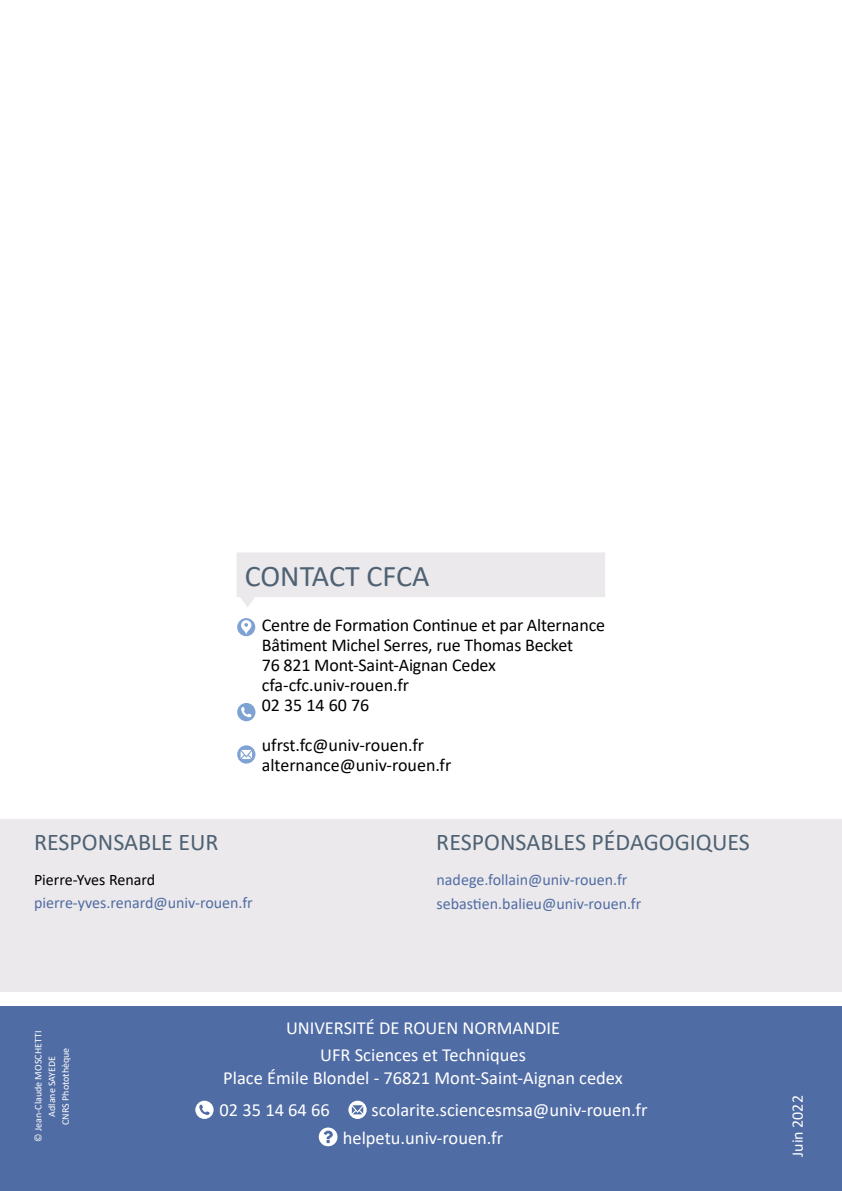
<style>
.page{position:relative;width:842px;height:1191px;background:#fff}
.page>*{position:absolute;margin:0;border:0;box-sizing:border-box;transform-origin:0 0}
.t1{font:30px "Calibri";color:#4e6274}
.t2{font:24px "Calibri";color:#4e6274}
.t3{font:18.4px "Calibri";color:#fff}
.t4{font:18px "Calibri";letter-spacing:-.01em;color:#000}
.t5{font:16px "Calibri";color:#506ca4}
.t6{font:16px "Calibri";color:#000}
.t7{font:16px "Calibri";color:#fff}
.t8{font:10px "Calibri";color:#fff}
</style>
<div class="page">
<div style="left:0;top:818px;width:842px;height:173px;background:#ebe9eb"></div>
<div style="left:0;top:1006px;width:842px;height:185px;background:#506ca4"></div>
<svg style="left:195px;top:1100px;width:19px;height:19px"></svg>
<svg style="left:319px;top:1127px;width:18px;height:19px"></svg>
<svg style="left:348px;top:1100px;width:19px;height:19px"></svg>
<svg style="left:237px;top:552px;width:368px;height:55px"></svg>
<svg style="left:237px;top:745px;width:18px;height:18px"></svg>
<svg style="left:237px;top:703px;width:18px;height:18px"></svg>
<svg style="left:237px;top:618px;width:18px;height:18px"></svg>
<p class="t2" style="left:34px;top:825px;width:186px">RESPONSABLE EUR</p>
<p class="t1" style="left:245px;top:555px;width:186px">CONTACT CFCA</p>
<p class="t4" style="left:262px;top:612px;width:345px">Centre de Formation Continue et par Alternance</p>
<p class="t4" style="left:262px;top:632px;width:313px">Bâtiment Michel Serres, rue Thomas Becket</p>
<p class="t4" style="left:262px;top:652px;width:236px">76 821 Mont-Saint-Aignan Cedex</p>
<p class="t4" style="left:262px;top:672px;width:149px">cfa-cfc.univ-rouen.fr</p>
<p class="t4" style="left:262px;top:692px;width:109px">02 35 14 60 76</p>
<p class="t4" style="left:262px;top:732px;width:164px">ufrst.fc@univ-rouen.fr</p>
<p class="t4" style="left:262px;top:752px;width:191px">alternance@univ-rouen.fr</p>
<p class="t2" style="left:436px;top:825px;width:315px">RESPONSABLES PÉDAGOGIQUES</p>
<p class="t6" style="left:34px;top:868px;width:123px">Pierre-Yves Renard</p>
<p class="t5" style="left:34px;top:891px;width:220px">pierre-yves.renard@univ-rouen.fr</p>
<p class="t5" style="left:437px;top:868px;width:192px">nadege.follain@univ-rouen.fr</p>
<p class="t5" style="left:437px;top:892px;width:206px">sebastien.balieu@univ-rouen.fr</p>
<p class="t8" style="left:31px;top:1141px;width:112px;rotate:-90deg">© Jean-Claude MOSCHETTI</p>
<p class="t8" style="left:45px;top:1116px;width:62px;rotate:-90deg">Adlane SAYEDE</p>
<p class="t8" style="left:59px;top:1124px;width:79px;rotate:-90deg">CNRS Photothèque</p>
<p class="t3" style="left:286px;top:1014px;width:276px">UNIVERSITÉ DE ROUEN NORMANDIE</p>
<p class="t3" style="left:320px;top:1042px;width:207px">UFR Sciences et Techniques</p>
<p class="t3" style="left:223px;top:1064px;width:401px">Place Émile Blondel - 76821 Mont-Saint-Aignan cedex</p>
<p class="t3" style="left:220px;top:1097px;width:112px">02 35 14 64 66</p>
<p class="t3" style="left:372px;top:1097px;width:277px">scolarite.sciencesmsa@univ-rouen.fr</p>
<p class="t3" style="left:343px;top:1125px;width:162px">helpetu.univ-rouen.fr</p>
<p class="t7" style="left:786px;top:1157px;width:63px;rotate:-90deg">Juin 2022</p>
</div>
